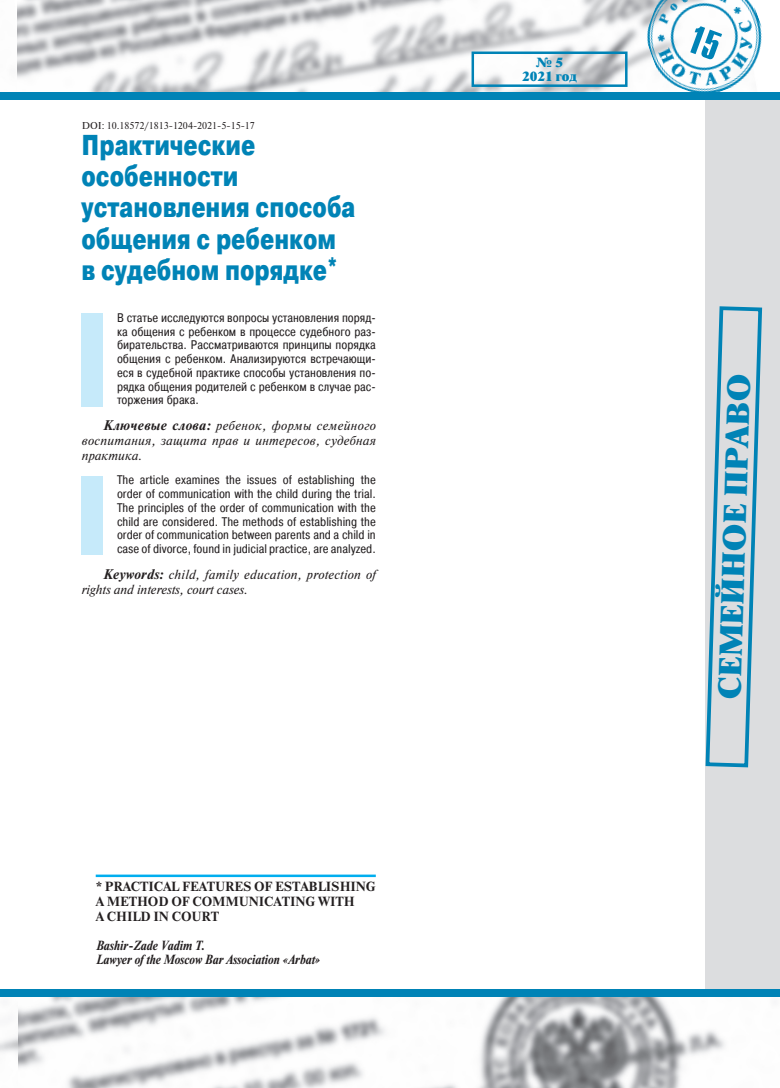
<style>
.page{position:relative;width:780px;height:1088px;background:#fff}
.page>*{position:absolute;margin:0;border:0;box-sizing:border-box;transform-origin:0 0}
.t1{font:30px "Newton XC";color:#0083b6}
.t2{font:900 28.75px/31.2px "Pragmatica Cond";color:#0083b6;scale:.85 1}
.t3{font:italic 13.12px/15px "Newton C";letter-spacing:.02em;color:#231f20;text-align:justify}
.t4{font:12.5px/13.8px "Pragmatica Cond";color:#231f20;text-align:justify}
.t5{font:700 12.5px/15px "Newton C";color:#231f20}
.t6{font:italic 700 12.5px/13.8px "Newton C";color:#231f20;scale:.9 1}
.t7{font:12.5px/13.8px "Newton XC";color:#0083b6;text-align:center}
.t8{font:10px "Newton C";color:#231f20}
.s1{font-weight:700}
</style>
<div class="page">
<img style="left:0;top:0;width:779px;height:93px">
<img style="left:0;top:997px;width:725px;height:91px">
<div style="left:705px;top:97px;width:75px;height:892px;background:#dcdddf"></div>
<svg style="left:470px;top:50px;width:158px;height:38px"></svg>
<div style="left:18px;top:93px;width:762px;height:7px;background:#0083b6"></div>
<img style="left:632px;top:0;width:145px;height:93px">
<div style="left:0;top:93px;width:18px;height:7px;background:#0083b6"></div>
<div style="left:18px;top:989px;width:762px;height:8px;background:#0083b6"></div>
<div style="left:0;top:989px;width:18px;height:8px;background:#0083b6"></div>
<svg style="left:705px;top:306px;width:58px;height:462px"></svg>
<hr style="left:96px;top:874px;width:280px;height:3px;background:#00aeef">
<div style="left:81px;top:313px;width:22px;height:93px;background:#c6eafa"></div>
<div style="left:81px;top:476px;width:22px;height:79px;background:#c6eafa"></div>
<svg style="left:687px;top:25px;width:35px;height:35px"></svg>
<p class="t8" style="left:82px;top:122px;width:174px">DOI: 10.18572/1813-1204-2021-5-15-17</p>
<h2 class="t2" style="left:81px;top:130px;width:324px">Практические особенности установления способа общения с ребенком в судебном порядке*</h2>
<p class="t4" style="left:117px;top:312px;width:260px">В статье исследуются вопросы установления поряд&shy;ка общения с ребенком в процессе судебного раз&shy;бирательства. Рассматриваются принципы порядка общения с ребенком. Анализируются встречающи&shy;еся в судебной практике способы установления по&shy;рядка общения родителей с ребенком в случае рас&shy;торжения брака.</p>
<p class="t3" style="left:81px;top:419px;width:296px;text-indent:21px"><span class="s1">Ключевые слова:</span> ребенок, формы семейного воспитания, защита прав и интересов, судебная практика.</p>
<p class="t4" style="left:117px;top:474px;width:260px">The article examines the issues of establishing the order of communication with the child during the trial.<br>The principles of the order of communication with the child are considered. The methods of establishing the order of communication between parents and a child in case of divorce, found in judicial practice, are analyzed.</p>
<p class="t3" style="left:81px;top:568px;width:296px;text-indent:21px"><span class="s1">Keywords:</span> child, family education, protection of rights and interests, court cases.</p>
<p class="t5" style="left:96px;top:880px;width:281px">* PRACTICAL FEATURES OF ESTABLISHING<br>A METHOD OF COMMUNICATING WITH<br>A CHILD IN COURT</p>
<p class="t6" style="left:96px;top:940px;width:250px">Bashir-Zade Vadim T.<br>Lawyer of the Moscow Bar Association «Arbat»</p>
<p class="t7" style="left:522px;top:56px;width:56px">№ 5<br>2021 год</p>
<h1 class="t1" style="left:711px;top:699px;width:327px;rotate:-88deg">СЕМЕЙНОЕ ПРАВО</h1>
</div>
